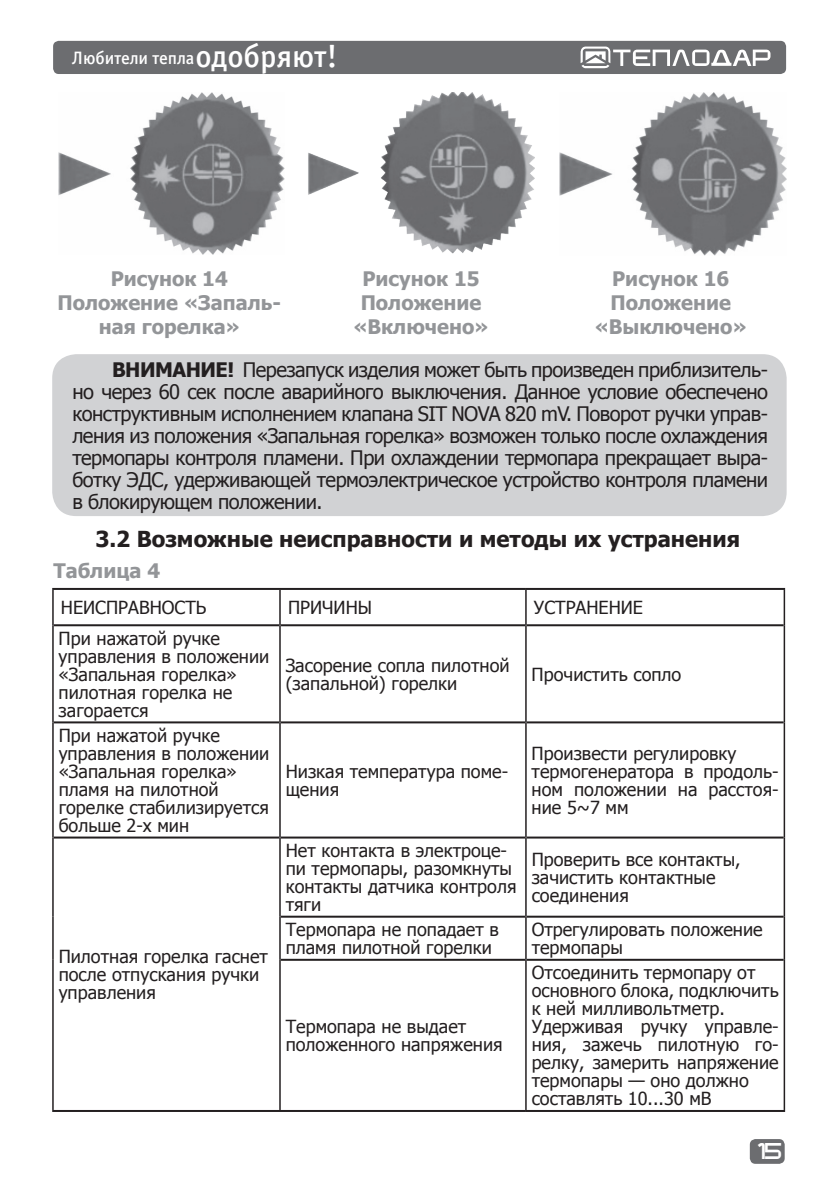
<style>
.page{position:relative;width:840px;height:1191px;background:#fff}
.page>*{position:absolute;margin:0;border:0;box-sizing:border-box;transform-origin:0 0}
.t1{font:700 22px "Tahoma";color:#231f20}
.t2{font:20px/22px "Tahoma";letter-spacing:-.025em;color:#231f20;text-align:justify}
.t3{font:700 20px/24px "Tahoma";color:#939598;text-align:center}
.t4{font:18px/18px "Tahoma";color:#231f20}
.t5{font:18px "Officina Sans Medium C";letter-spacing:-.005em;color:#fff}
.t6{font:16px "teplodar";color:#fff}
.s1{font-size:32px}
.s2{font-weight:700}
</style>
<div class="page">
<div style="left:749px;top:1139px;width:35px;height:24px;background:#6c6d70;border-radius:6px"></div>
<div style="left:53px;top:41px;width:732px;height:33px;background:#6c6d70;border-radius:6px"></div>
<svg style="left:580px;top:46px;width:190px;height:22px"></svg>
<img style="left:58px;top:92px;width:227px;height:163px">
<img style="left:308px;top:92px;width:226px;height:162px">
<img style="left:559px;top:92px;width:226px;height:163px">
<div style="left:52px;top:354px;width:734px;height:162px;background:#d1d2d4;border-radius:24px"></div>
<svg style="left:54px;top:590px;width:471px;height:520px"></svg>
<hr style="left:54px;top:624px;width:225px;height:2px;background:#231f20">
<hr style="left:280px;top:624px;width:245px;height:2px;background:#231f20">
<hr style="left:526px;top:624px;width:257px;height:2px;background:#231f20">
<hr style="left:54px;top:721px;width:225px;height:2px;background:#231f20">
<hr style="left:280px;top:721px;width:245px;height:2px;background:#231f20">
<hr style="left:526px;top:721px;width:257px;height:2px;background:#231f20">
<hr style="left:54px;top:836px;width:225px;height:2px;background:#231f20">
<hr style="left:280px;top:836px;width:245px;height:2px;background:#231f20">
<hr style="left:526px;top:836px;width:257px;height:2px;background:#231f20">
<hr style="left:280px;top:915px;width:245px;height:2px;background:#231f20">
<hr style="left:526px;top:915px;width:257px;height:2px;background:#231f20">
<hr style="left:280px;top:958px;width:245px;height:2px;background:#231f20">
<hr style="left:526px;top:958px;width:257px;height:2px;background:#231f20">
<hr style="left:52px;top:1110px;width:228px;height:2px;background:#231f20">
<hr style="left:280px;top:1110px;width:245px;height:2px;background:#231f20">
<hr style="left:525px;top:1110px;width:259px;height:2px;background:#231f20">
<hr style="left:52px;top:588px;width:228px;height:2px;background:#231f20">
<hr style="left:280px;top:588px;width:245px;height:2px;background:#231f20">
<hr style="left:525px;top:588px;width:259px;height:2px;background:#231f20">
<hr style="left:52px;top:590px;width:2px;height:35px;background:#231f20">
<hr style="left:279px;top:590px;width:1px;height:35px;background:#231f20">
<hr style="left:52px;top:625px;width:2px;height:97px;background:#231f20">
<hr style="left:279px;top:625px;width:1px;height:97px;background:#231f20">
<hr style="left:52px;top:722px;width:2px;height:115px;background:#231f20">
<hr style="left:279px;top:722px;width:1px;height:115px;background:#231f20">
<hr style="left:52px;top:837px;width:2px;height:79px;background:#231f20">
<hr style="left:279px;top:837px;width:1px;height:79px;background:#231f20">
<hr style="left:52px;top:916px;width:2px;height:43px;background:#231f20">
<hr style="left:279px;top:916px;width:1px;height:43px;background:#231f20">
<hr style="left:52px;top:959px;width:2px;height:151px;background:#231f20">
<hr style="left:279px;top:959px;width:1px;height:151px;background:#231f20">
<hr style="left:525px;top:590px;width:1px;height:35px;background:#231f20">
<hr style="left:783px;top:590px;width:1px;height:35px;background:#231f20">
<hr style="left:525px;top:625px;width:1px;height:97px;background:#231f20">
<hr style="left:783px;top:625px;width:1px;height:97px;background:#231f20">
<hr style="left:525px;top:722px;width:1px;height:115px;background:#231f20">
<hr style="left:783px;top:722px;width:1px;height:115px;background:#231f20">
<hr style="left:525px;top:837px;width:1px;height:79px;background:#231f20">
<hr style="left:783px;top:837px;width:1px;height:79px;background:#231f20">
<hr style="left:525px;top:916px;width:1px;height:43px;background:#231f20">
<hr style="left:783px;top:916px;width:1px;height:43px;background:#231f20">
<hr style="left:525px;top:959px;width:1px;height:151px;background:#231f20">
<hr style="left:783px;top:959px;width:1px;height:151px;background:#231f20">
<p class="t5" style="left:72px;top:48px;width:267px">Любители тепла<span class="s1">одобряют!</span></p>
<p class="t3" style="left:57px;top:266px;width:225px">Рисунок 14<br>Положение «Запаль&shy;ная горелка»</p>
<p class="t3" style="left:353px;top:266px;width:136px">Рисунок 15<br>Положение «Включено»</p>
<p class="t3" style="left:594px;top:266px;width:153px">Рисунок 16<br>Положение «Выключено»</p>
<p class="t2" style="left:72px;top:357px;width:697px;text-indent:40px"><span class="s2">ВНИМАНИЕ!</span> Перезапуск изделия может быть произведен приблизитель&shy;но через 60 сек после аварийного выключения. Данное условие обеспечено конструктивным исполнением клапана SIT NOVA 820 mV. Поворот ручки управ&shy;ления из положения «Запальная горелка» возможен только после охлаждения термопары контроля пламени. При охлаждении термопара прекращает выра&shy;ботку ЭДС, удерживающей термоэлектрическое устройство контроля пламени в блокирующем положении.</p>
<p class="t1" style="left:95px;top:523px;width:646px">3.2 Возможные неисправности и методы их устранения</p>
<p class="t3" style="left:53px;top:557px;width:108px">Таблица 4</p>
<p class="t4" style="left:61px;top:597px;width:147px">НЕИСПРАВНОСТЬ</p>
<p class="t4" style="left:288px;top:597px;width:85px">ПРИЧИНЫ</p>
<p class="t4" style="left:533px;top:597px;width:110px">УСТРАНЕНИЕ</p>
<p class="t4" style="left:59px;top:628px;width:212px">При нажатой ручке управления в положении «Запальная горелка» пилотная горелка не загорается</p>
<p class="t4" style="left:285px;top:655px;width:225px">Засорение сопла пилотной (запальной) горелки</p>
<p class="t4" style="left:531px;top:664px;width:151px">Прочистить сопло</p>
<p class="t4" style="left:59px;top:725px;width:212px">При нажатой ручке управления в положении «Запальная горелка» пламя на пилотной горелке стабилизируется больше 2-х мин</p>
<p class="t4" style="left:59px;top:946px;width:211px">Пилотная горелка гаснет после отпускания ручки управления</p>
<p class="t4" style="left:285px;top:761px;width:224px">Низкая температура поме&shy;щения</p>
<p class="t4" style="left:531px;top:743px;width:248px">Произвести регулировку термогенератора в продоль&shy;ном положении на расстоя&shy;ние 5~7 мм</p>
<p class="t4" style="left:285px;top:840px;width:232px">Нет контакта в электроце&shy;пи термопары, разомкнуты контакты датчика контроля тяги</p>
<p class="t4" style="left:531px;top:849px;width:210px">Проверить все контакты, зачистить контактные соединения</p>
<p class="t4" style="left:285px;top:919px;width:214px">Термопара не попадает в пламя пилотной горелки</p>
<p class="t4" style="left:531px;top:919px;width:232px">Отрегулировать положение термопары</p>
<p class="t4" style="left:285px;top:1017px;width:218px">Термопара не выдает положенного напряжения</p>
<p class="t4" style="left:531px;top:963px;width:248px">Отсоединить термопару от основного блока, подключить к ней милливольтметр.<br>Удерживая ручку управле&shy;ния, зажечь пилотную го&shy;релку, замерить напряжение термопары — оно должно составлять 10...30 мВ</p>
<p class="t6" style="left:753px;top:1144px;width:29px">15</p>
</div>
